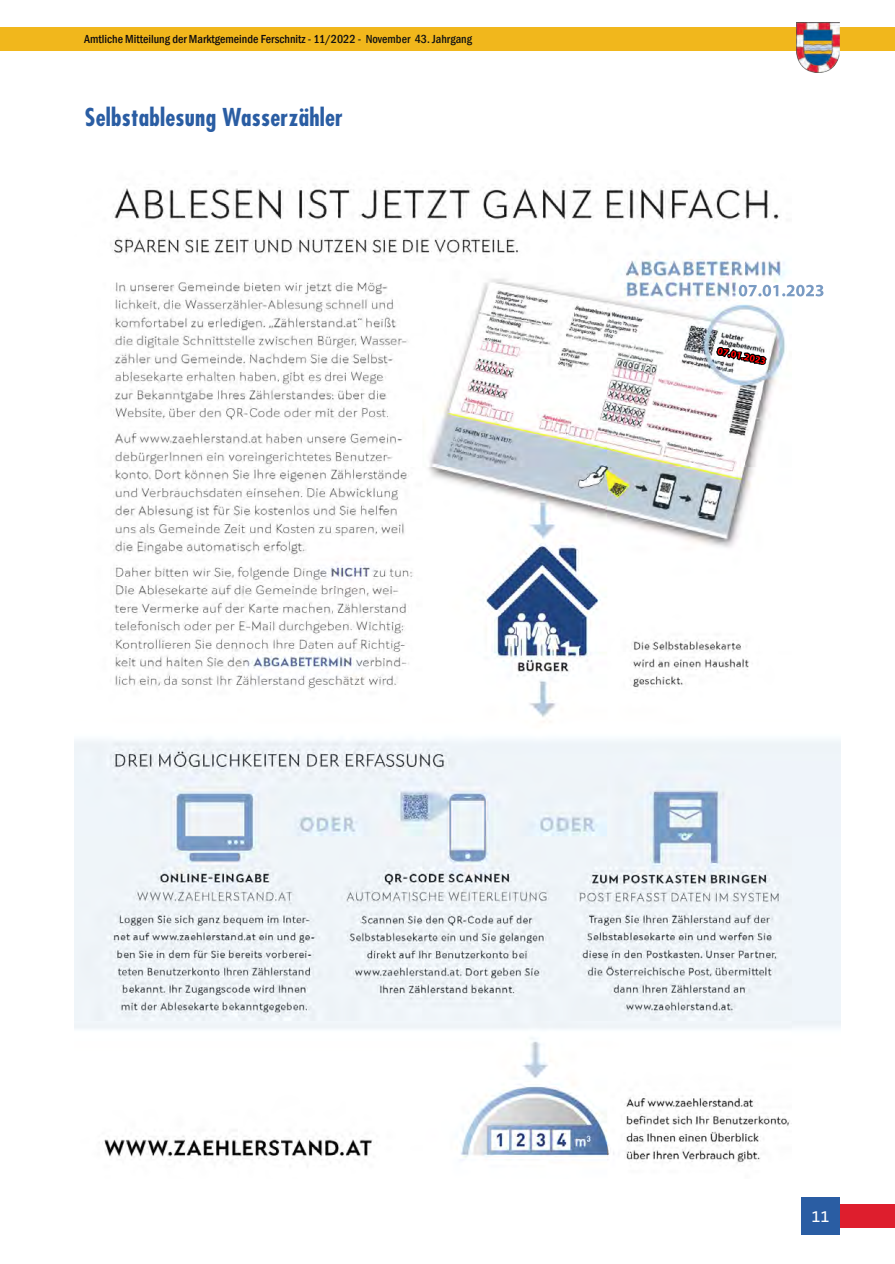
<style>
.page{position:relative;width:895px;height:1264px;background:#fff}
.page>*{position:absolute;margin:0;border:0;box-sizing:border-box;transform-origin:0 0}
.t1{font:700 condensed 24px "Futura";letter-spacing:.01em;color:#2a5da3}
.t2{font:16.5px "The Sans B5 Plain";color:#fff}
.t3{font:500 condensed 12px "Franklin Gothic";color:#0e0b0e}
.s1{color:#111212}
</style>
<div class="page">
<div style="left:0;top:27px;width:894px;height:24px;background:#f1b71c"></div>
<div style="left:826px;top:1204px;width:68px;height:23px;background:#de1e2d"></div>
<div style="left:800px;top:1197px;width:39px;height:37px;background:#2a5da3"></div>
<img style="left:796px;top:22px;width:43px;height:50px">
<img style="left:75px;top:184px;width:765px;height:980px">
<img style="left:716px;top:347px;width:50px;height:18px">
<p class="t3" style="left:84px;top:34px;width:389px">Amtliche Mitteilung der Marktgemeinde Ferschnitz - 11/<span class="s1">2022 - November 43. Jahrgang</span></p>
<h1 class="t1" style="left:85px;top:102px;width:259px">Selbstablesung Wasserzähler</h1>
<h2 class="t2" style="left:811px;top:1207px;width:20px">11</h2>
</div>
